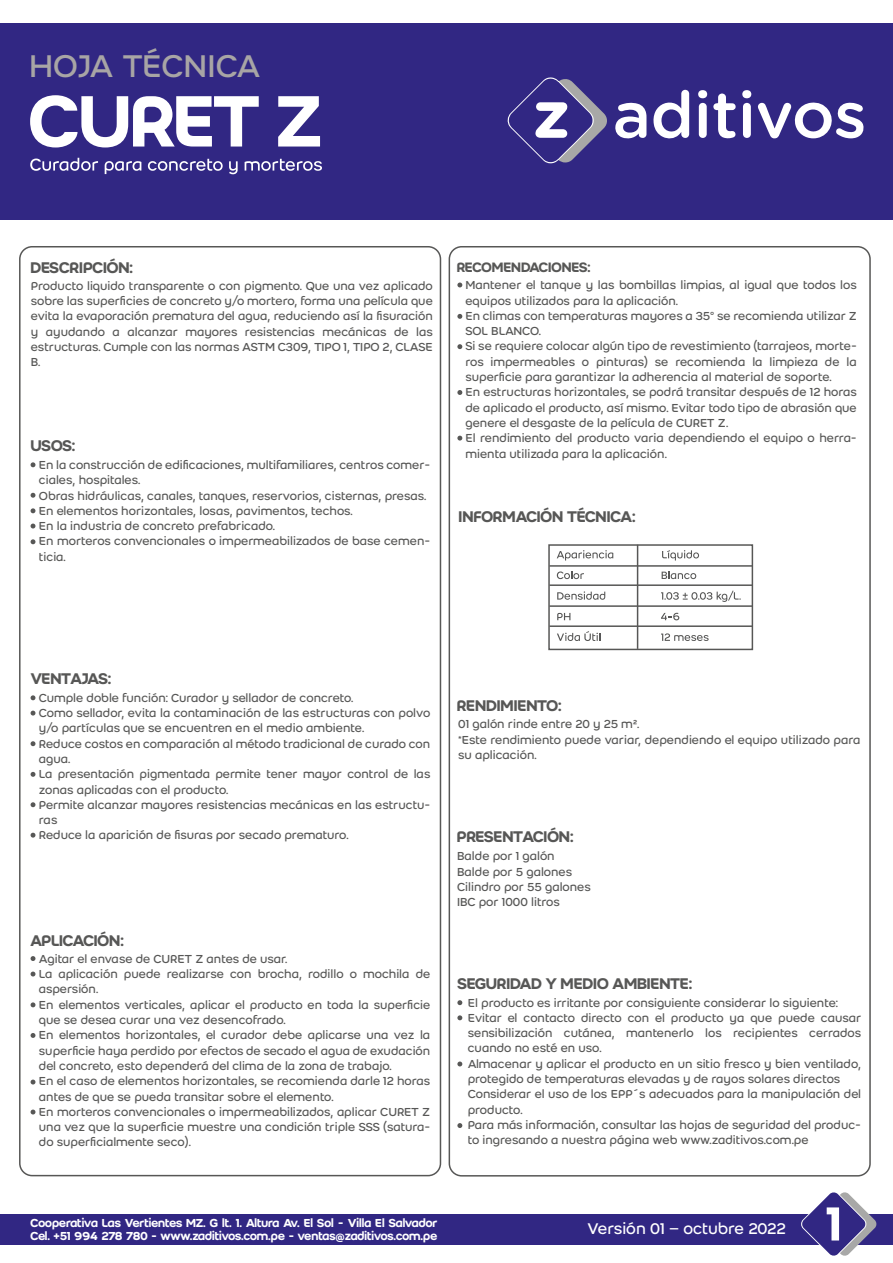
<style>
.page{position:relative;width:893px;height:1263px;background:#fff}
.page>*{position:absolute;margin:0;border:0;box-sizing:border-box;transform-origin:0 0}
.t1{font:79.95px "Weber Name";letter-spacing:-.025em;color:#fff}
.t2{font:52.5px "Weber Name";color:#fff}
.t3{font:34.5px "Weber";letter-spacing:-.015em;color:#a8a5a5}
.t4{font:16.95px "Weber Name";letter-spacing:-.005em;color:#575756}
.t5{font:16.95px "Weber";color:#fff}
.t6{font:16.95px "Weber Name";letter-spacing:-.025em;color:#575756}
.t7{font:15px "Weber Name";color:#575756}
.t8{font:12.75px/15.3px "Weber";color:#575756}
.t9{font:12.75px/12.8px "Weber Name";color:#fff}
</style>
<div class="page">
<div style="left:449px;top:246px;width:422px;height:930px;border:2px solid #575756;border-radius:12px"></div>
<div style="left:0;top:23px;width:893px;height:196px;background:#312783"></div>
<div style="left:0;top:1214px;width:893px;height:30px;background:#312783"></div>
<svg style="left:800px;top:1192px;width:77px;height:64px"></svg>
<svg style="left:30px;top:158px;width:68px;height:13px"></svg>
<svg style="left:105px;top:161px;width:36px;height:13px"></svg>
<svg style="left:148px;top:159px;width:75px;height:12px"></svg>
<svg style="left:229px;top:161px;width:9px;height:13px"></svg>
<svg style="left:245px;top:159px;width:77px;height:12px"></svg>
<svg style="left:557px;top:550px;width:56px;height:10px"></svg>
<svg style="left:662px;top:550px;width:37px;height:10px"></svg>
<svg style="left:557px;top:571px;width:27px;height:8px"></svg>
<svg style="left:662px;top:571px;width:34px;height:8px"></svg>
<svg style="left:557px;top:591px;width:48px;height:9px"></svg>
<svg style="left:661px;top:590px;width:80px;height:12px"></svg>
<svg style="left:557px;top:613px;width:13px;height:7px"></svg>
<svg style="left:661px;top:613px;width:18px;height:7px"></svg>
<svg style="left:557px;top:631px;width:43px;height:10px"></svg>
<svg style="left:661px;top:633px;width:48px;height:8px"></svg>
<div style="left:548px;top:544px;width:205px;height:106px;border:2px solid #575756"></div>
<hr style="left:637px;top:545px;width:1px;height:104px;background:#575756">
<hr style="left:549px;top:565px;width:203px;height:2px;background:#575756">
<hr style="left:549px;top:625px;width:203px;height:2px;background:#575756">
<hr style="left:549px;top:605px;width:203px;height:2px;background:#575756">
<hr style="left:549px;top:584px;width:203px;height:2px;background:#575756">
<div style="left:19px;top:246px;width:422px;height:930px;border:2px solid #575756;border-radius:12px"></div>
<svg style="left:713px;top:94px;width:23px;height:45px"></svg>
<svg style="left:699px;top:103px;width:8px;height:35px"></svg>
<svg style="left:743px;top:103px;width:8px;height:35px"></svg>
<div style="left:698px;top:90px;width:9px;height:8px;background:#fff;border-radius:50%"></div>
<div style="left:742px;top:90px;width:9px;height:8px;background:#fff;border-radius:50%"></div>
<svg style="left:507px;top:77px;width:100px;height:86px"></svg>
<svg style="left:653px;top:90px;width:36px;height:49px"></svg>
<svg style="left:758px;top:102px;width:106px;height:37px"></svg>
<svg style="left:615px;top:102px;width:31px;height:37px"></svg>
<svg style="left:31px;top:462px;width:4px;height:5px"></svg>
<svg style="left:31px;top:493px;width:4px;height:5px"></svg>
<svg style="left:31px;top:508px;width:4px;height:5px"></svg>
<svg style="left:31px;top:524px;width:4px;height:4px"></svg>
<svg style="left:31px;top:539px;width:4px;height:5px"></svg>
<svg style="left:31px;top:695px;width:4px;height:5px"></svg>
<svg style="left:457px;top:283px;width:5px;height:4px"></svg>
<svg style="left:457px;top:314px;width:5px;height:5px"></svg>
<svg style="left:457px;top:344px;width:5px;height:5px"></svg>
<svg style="left:457px;top:390px;width:5px;height:5px"></svg>
<svg style="left:457px;top:436px;width:5px;height:5px"></svg>
<svg style="left:457px;top:1000px;width:5px;height:5px"></svg>
<svg style="left:457px;top:1015px;width:5px;height:5px"></svg>
<svg style="left:457px;top:1061px;width:5px;height:5px"></svg>
<svg style="left:457px;top:1123px;width:5px;height:5px"></svg>
<svg style="left:31px;top:711px;width:4px;height:4px"></svg>
<svg style="left:31px;top:741px;width:4px;height:5px"></svg>
<svg style="left:31px;top:772px;width:4px;height:5px"></svg>
<svg style="left:31px;top:802px;width:4px;height:5px"></svg>
<svg style="left:31px;top:833px;width:4px;height:5px"></svg>
<svg style="left:31px;top:956px;width:4px;height:5px"></svg>
<svg style="left:31px;top:971px;width:4px;height:5px"></svg>
<svg style="left:31px;top:1002px;width:4px;height:5px"></svg>
<svg style="left:31px;top:1033px;width:4px;height:5px"></svg>
<svg style="left:31px;top:1079px;width:4px;height:5px"></svg>
<svg style="left:31px;top:1109px;width:4px;height:5px"></svg>
<h3 class="t3" style="left:29px;top:46px;width:233px">HOJA TÉCNICA</h3>
<h1 class="t1" style="left:29px;top:74px;width:293px">CURET Z</h1>
<h3 class="t4" style="left:30px;top:257px;width:104px">DESCRIPCIÓN:</h3>
<p class="t8" style="left:31px;top:278px;width:404px;text-align:justify">Producto liquido transparente o con pigmento. Que una vez aplicado sobre las superficies de concreto y/o mortero, forma una película que evita la evaporación prematura del agua, reduciendo así la fisuración y ayudando a alcanzar mayores resistencias mecánicas de las estructuras. Cumple con las normas ASTM C309, TIPO 1, TIPO 2, CLASE B.</p>
<h3 class="t4" style="left:30px;top:436px;width:47px">USOS:</h3>
<p class="t8" style="left:39px;top:457px;width:393px">En la construcción de edificaciones, multifamiliares, centros comer&shy;ciales, hospitales.<br>Obras hidráulicas, canales, tanques, reservorios, cisternas, presas.<br>En elementos horizontales, losas, pavimentos, techos.<br>En la industria de concreto prefabricado.<br>En morteros convencionales o impermeabilizados de base cemen&shy;ticia.</p>
<p class="t7" style="left:457px;top:258px;width:135px">RECOMENDACIONES:</p>
<p class="t8" style="left:465px;top:277px;width:393px">Mantener el tanque y las bombillas limpias, al igual que todos los equipos utilizados para la aplicación.<br>En climas con temperaturas mayores a 35° se recomienda utilizar Z SOL BLANCO.<br>Si se requiere colocar algún tipo de revestimiento (tarrajeos, morte&shy;ros impermeables o pinturas) se recomienda la limpieza de la superficie para garantizar la adherencia al material de soporte.<br>En estructuras horizontales, se podrá transitar después de 12 horas de aplicado el producto, así mismo. Evitar todo tipo de abrasión que genere el desgaste de la película de CURET Z.<br>El rendimiento del producto varia dependiendo el equipo o herra&shy;mienta utilizada para la aplicación.</p>
<h3 class="t4" style="left:459px;top:506px;width:178px">INFORMACIÓN TÉCNICA:</h3>
<h3 class="t6" style="left:30px;top:669px;width:83px">VENTAJAS:</h3>
<p class="t8" style="left:39px;top:690px;width:393px">Cumple doble función: Curador y sellador de concreto.<br>Como sellador, evita la contaminación de las estructuras con polvo y/o partículas que se encuentren en el medio ambiente.<br>Reduce costos en comparación al método tradicional de curado con agua.<br>La presentación pigmentada permite tener mayor control de las zonas aplicadas con el producto.<br>Permite alcanzar mayores resistencias mecánicas en las estructu&shy;ras<br>Reduce la aparición de fisuras por secado prematuro.</p>
<h3 class="t4" style="left:30px;top:930px;width:95px">APLICACIÓN:</h3>
<p class="t8" style="left:39px;top:951px;width:393px">Agitar el envase de CURET Z antes de usar.<br>La aplicación puede realizarse con brocha, rodillo o mochila de aspersión.<br>En elementos verticales, aplicar el producto en toda la superficie que se desea curar una vez desencofrado.<br>En elementos horizontales, el curador debe aplicarse una vez la superficie haya perdido por efectos de secado el agua de exudación del concreto, esto dependerá del clima de la zona de trabajo.<br>En el caso de elementos horizontales, se recomienda darle 12 horas antes de que se pueda transitar sobre el elemento.<br>En morteros convencionales o impermeabilizados, aplicar CURET Z una vez que la superficie muestre una condición triple SSS (satura&shy;do superficialmente seco).</p>
<h3 class="t4" style="left:457px;top:696px;width:106px">RENDIMIENTO:</h3>
<p class="t8" style="left:458px;top:717px;width:404px">01 galón rinde entre 20 y 25 m².<br>*Este rendimiento puede variar, dependiendo el equipo utilizado para su aplicación.</p>
<h3 class="t4" style="left:457px;top:827px;width:118px">PRESENTACIÓN:</h3>
<p class="t8" style="left:457px;top:848px;width:135px">Balde por 1 galón<br>Balde por 5 galones<br>Cilindro por 55 galones<br>IBC por 1000 litros</p>
<h3 class="t4" style="left:457px;top:973px;width:236px">SEGURIDAD Y MEDIO AMBIENTE:</h3>
<p class="t8" style="left:468px;top:995px;width:395px">El producto es irritante por consiguiente considerar lo siguiente:<br>Evitar el contacto directo con el producto ya que puede causar sensibilización cutánea, mantenerlo los recipientes cerrados cuando no esté en uso.<br>Almacenar y aplicar el producto en un sitio fresco y bien ventilado, protegido de temperaturas elevadas y de rayos solares directos Considerar el uso de los EPP´s adecuados para la manipulación del producto.<br>Para más información, consultar las hojas de seguridad del produc&shy;to ingresando a nuestra página web www.zaditivos.com.pe</p>
<p class="t9" style="left:31px;top:1216px;width:408px">Cooperativa Las Vertientes MZ. G lt. 1. Altura Av. El Sol - Villa El Salvador<br>Cel. +51 994 278 780 - www.zaditivos.com.pe - ventas@zaditivos.com.pe</p>
<h3 class="t5" style="left:587px;top:1219px;width:200px">Versión 01 – octubre 2022</h3>
<h2 class="t2" style="left:826px;top:1192px;width:17px">1</h2>
</div>
